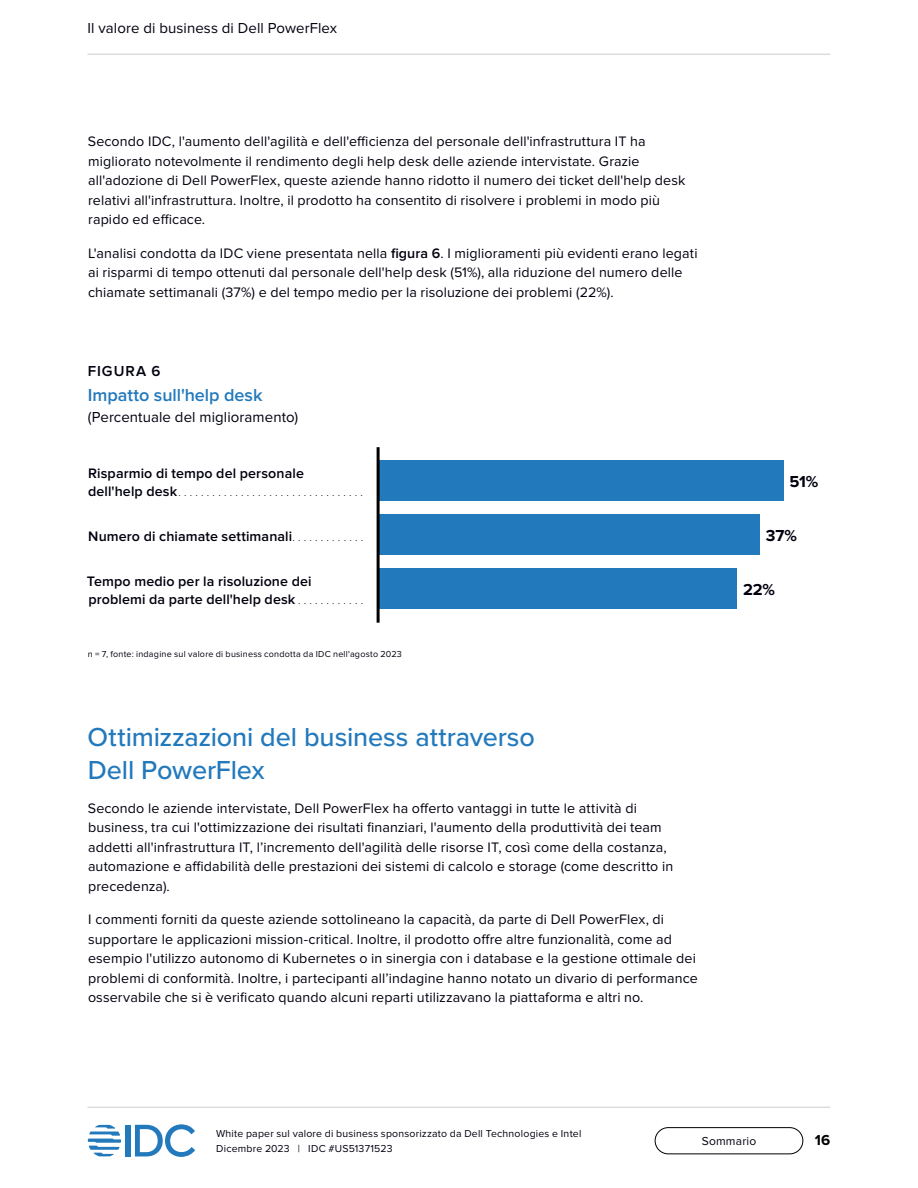
<style>
.page{position:relative;width:918px;height:1188px;background:#fff}
.page>*{position:absolute;margin:0;border:0;box-sizing:border-box;transform-origin:0 0}
.t1{font:500 27px/33px "Proxima Nova";letter-spacing:-.005em;color:#2279bc}
.t2{font:600 18px "Proxima Nova";letter-spacing:-.005em;color:#2279bc}
.t3{font:700 16.5px "Proxima Nova";color:#01010f}
.t4{font:15px "Proxima Nova";letter-spacing:.005em;color:#01010f}
.t5{font:600 15px "Proxima Nova";letter-spacing:.065em;color:#01010f}
.t6{font:700 15px "Proxima Nova";color:#000}
.t7{font:14.25px/19.5px "Proxima Nova";letter-spacing:.01em;color:#01010f}
.t8{font:600 14.25px/18px "Proxima Nova";letter-spacing:.005em;color:#01010f}
.t9{font:12px "Proxima Nova";letter-spacing:.015em;color:#01010f}
.t10{font:10.5px/15px "Proxima Nova";letter-spacing:.02em;color:#01010f}
.t11{font:9px "Proxima Nova";letter-spacing:.025em;color:#01010f}
.s1{font-weight:600}
</style>
<div class="page">
<div style="left:126px;top:1125px;width:5px;height:31px;background:#2279bc"></div>
<svg style="left:135px;top:1124px;width:60px;height:33px"></svg>
<svg style="left:88px;top:1125px;width:33px;height:31px"></svg>
<div style="left:655px;top:1127px;width:148px;height:27px;border:1px solid #000;border-radius:13px"></div>
<hr style="left:87px;top:54px;width:743px;height:1px;background:#ccc">
<hr style="left:87px;top:1107px;width:743px;height:1px;background:#ccc">
<div style="left:378px;top:569px;width:359px;height:40px;background:#2279bc"></div>
<div style="left:378px;top:515px;width:381px;height:40px;background:#2279bc"></div>
<div style="left:378px;top:461px;width:405px;height:40px;background:#2279bc"></div>
<hr style="left:377px;top:447px;width:3px;height:176px;background:#000">
<p class="t4" style="left:87px;top:19px;width:251px">Il valore di business di Dell PowerFlex</p>
<p class="t7" style="left:88px;top:132px;width:599px">Secondo IDC, l'aumento dell'agilità e dell'efficienza del personale dell'infrastruttura IT ha migliorato notevolmente il rendimento degli help desk delle aziende intervistate. Grazie all'adozione di Dell PowerFlex, queste aziende hanno ridotto il numero dei ticket dell'help desk relativi all'infrastruttura. Inoltre, il prodotto ha consentito di risolvere i problemi in modo più rapido ed efficace.</p>
<p class="t7" style="left:88px;top:244px;width:611px">L'analisi condotta da IDC viene presentata nella <span class="s1">figura 6</span>. I miglioramenti più evidenti erano legati ai risparmi di tempo ottenuti dal personale dell'help desk (51%), alla riduzione del numero delle chiamate settimanali (37%) e del tempo medio per la risoluzione dei problemi (22%).</p>
<p class="t5" style="left:88px;top:363px;width:74px">FIGURA 6</p>
<p class="t2" style="left:88px;top:384px;width:176px">Impatto sull'help desk</p>
<p class="t4" style="left:88px;top:408px;width:212px">(Percentuale del miglioramento)</p>
<p class="t8" style="left:88px;top:464px;width:217px">Risparmio di tempo del personale dell'help desk</p>
<p class="t8" style="left:88px;top:527px;width:205px">Numero di chiamate settimanali</p>
<p class="t8" style="left:87px;top:572px;width:226px">Tempo medio per la risoluzione dei problemi da parte dell'help desk</p>
<p class="t11" style="left:88px;top:649px;width:316px">n = 7, fonte: indagine sul valore di business condotta da IDC nell'agosto 2023</p>
<h1 class="t1" style="left:88px;top:721px;width:449px">Ottimizzazioni del business attraverso<br>Dell PowerFlex</h1>
<p class="t7" style="left:88px;top:798px;width:587px">Secondo le aziende intervistate, Dell PowerFlex ha offerto vantaggi in tutte le attività di business, tra cui l'ottimizzazione dei risultati finanziari, l'aumento della produttività dei team addetti all'infrastruttura IT, l’incremento dell'agilità delle risorse IT, così come della costanza, automazione e affidabilità delle prestazioni dei sistemi di calcolo e storage (come descritto in precedenza).</p>
<p class="t7" style="left:88px;top:910px;width:611px">I commenti forniti da queste aziende sottolineano la capacità, da parte di Dell PowerFlex, di supportare le applicazioni mission-critical. Inoltre, il prodotto offre altre funzionalità, come ad esempio l'utilizzo autonomo di Kubernetes o in sinergia con i database e la gestione ottimale dei problemi di conformità. Inoltre, i partecipanti all’indagine hanno notato un divario di performance osservabile che si è verificato quando alcuni reparti utilizzavano la piattaforma e altri no.</p>
<p class="t3" style="left:790px;top:472px;width:30px">51%</p>
<p class="t3" style="left:766px;top:526px;width:33px">37%</p>
<p class="t3" style="left:743px;top:580px;width:34px">22%</p>
<p class="t10" style="left:216px;top:1127px;width:367px">White paper sul valore di business sponsorizzato da Dell Technologies e Intel<br>Dicembre 2023 | IDC #US51371523</p>
<p class="t9" style="left:702px;top:1134px;width:56px">Sommario</p>
<p class="t6" style="left:815px;top:1132px;width:17px">16</p>
</div>
